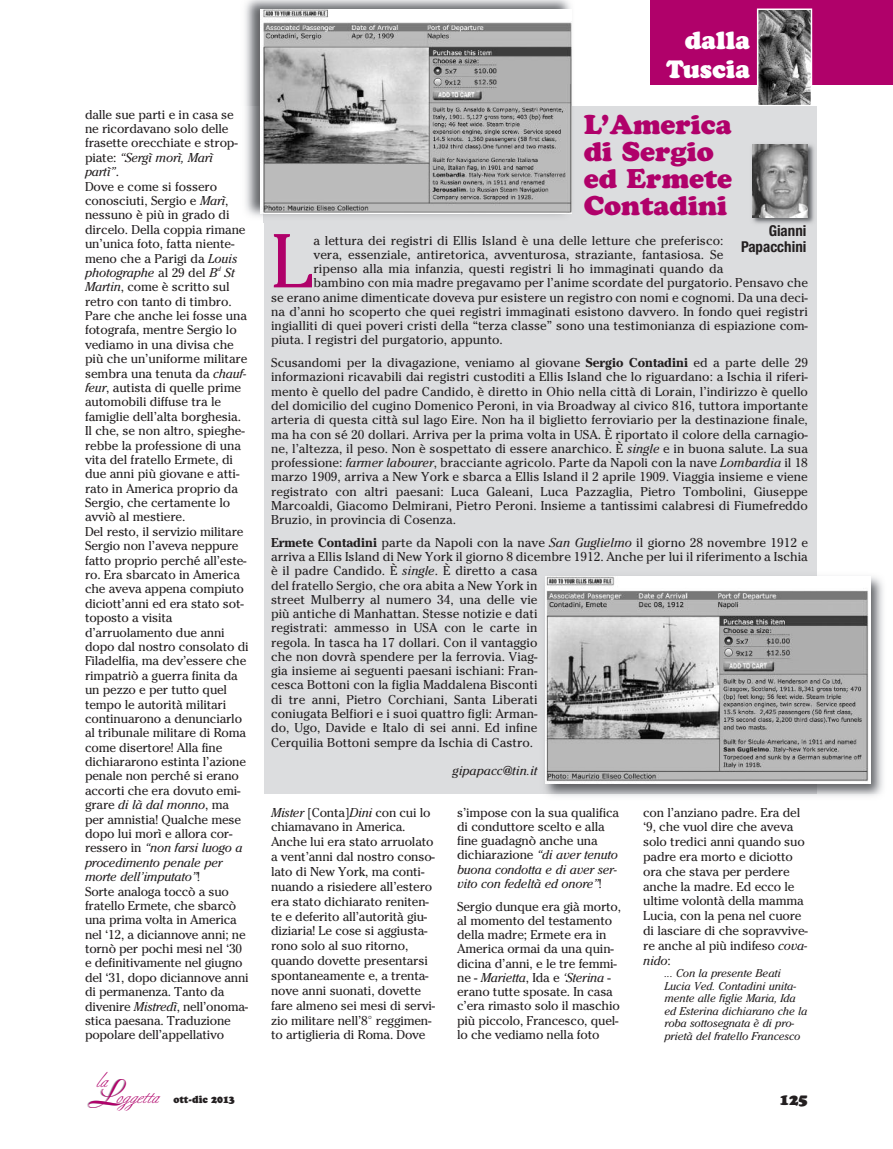
<style>
.page{position:relative;width:893px;height:1149px;background:#fff}
.page>*{position:absolute;margin:0;border:0;box-sizing:border-box;transform-origin:0 0}
.t1{font:75.75px "Cheltenham";color:#b0016a}
.t2{font:900 27px/27px "Cooper";color:#b0016a}
.t3{font:900 24px/28.8px "Cooper BT";color:#fff;text-align:right}
.t4{font:19.2px "Berthold Script";color:#b0016a}
.t5{font:700 condensed 15px/16.5px "Helvetica Neue";color:#231f20;text-align:right}
.t6{font:900 15px "Cooper BT";color:#231f20}
.t7{font:12.75px/14.4px "Cheltenham";letter-spacing:-.01em;color:#231f20}
.t8{font:italic 12.75px "Cheltenham";color:#231f20}
.t9{font:italic 11.25px/12.6px "Cheltenham";letter-spacing:-.01em;color:#231f20}
.t10{font:900 9.9px "Cooper BT";color:#231f20;scale:.95 1}
.t11{font:italic 6.3px "Cheltenham";color:#231f20}
.s1{font-style:italic}
.s2{font-family:"Boulevard";font-size:35.85px;color:#a8a9ad}
.s3{font-weight:700}
</style>
<div class="page">
<div style="left:651px;top:0;width:242px;height:85px;background:#b0016a"></div>
<img style="left:760px;top:12px;width:49px;height:91px">
<div style="left:757px;top:9px;width:55px;height:97px;border:2px solid #fff"></div>
<div style="left:264px;top:106px;width:552px;height:687px;background:#dcdddf"></div>
<img style="left:538px;top:570px;width:345px;height:226px">
<img style="left:545px;top:576px;width:325px;height:207px">
<img style="left:245px;top:0;width:326px;height:222px">
<img style="left:261px;top:10px;width:311px;height:204px">
<img style="left:752px;top:139px;width:65px;height:89px">
<img style="left:753px;top:145px;width:55px;height:72px">
<p class="t7" style="left:85px;top:107px;width:162px">dalle sue parti e in casa se ne ricordavano solo delle frasette orecchiate e strop&shy;piate: <span class="s1">“Sergì morì, Marì partì”</span>.<br>Dove e come si fossero conosciuti, Sergio e <span class="s1">Marì</span>, nessuno è più in grado di dircelo. Della coppia rimane un’unica foto, fatta niente&shy;meno che a Parigi da <span class="s1">Louis photographe</span> al 29 del <span class="s1">B</span></p>
<p class="t11" style="left:217px;top:265px;width:5px">d</p>
<p class="t7" style="left:85px;top:265px;width:165px;text-indent:140px"><span class="s1">St<br>Martin</span>, come è scritto sul retro con tanto di timbro.<br>Pare che anche lei fosse una fotografa, mentre Sergio lo vediamo in una divisa che più che un’uniforme militare sembra una tenuta da <span class="s1">chauf&shy;feur</span>, autista di quelle prime automobili diffuse tra le famiglie dell’alta borghesia.<br>Il che, se non altro, spieghe&shy;rebbe la professione di una vita del fratello Ermete, di due anni più giovane e atti&shy;rato in America proprio da<br>Sergio, che certamente lo avviò al mestiere.<br>Del resto, il servizio militare<br>Sergio non l’aveva neppure fatto proprio perché all’este&shy;ro. Era sbarcato in America che aveva appena compiuto diciott’anni ed era stato sot&shy;toposto a visita d’arruolamento due anni dopo dal nostro consolato di<br>Filadelfia, ma dev’essere che rimpatriò a guerra finita da un pezzo e per tutto quel tempo le autorità militari continuarono a denunciarlo al tribunale militare di Roma come disertore! Alla fine dichiararono estinta l’azione penale non perché si erano accorti che era dovuto emi&shy;grare <span class="s1">di là dal monno</span>, ma per amnistia! Qualche mese dopo lui morì e allora cor&shy;ressero in <span class="s1">“non farsi luogo a procedimento penale per morte dell’imputato”</span>!<br>Sorte analoga toccò a suo fratello Ermete, che sbarcò una prima volta in America nel ‘12, a diciannove anni; ne tornò per pochi mesi nel ‘30 e definitivamente nel giugno del ‘31, dopo diciannove anni di permanenza. Tanto da divenire <span class="s1">Mistredì</span>, nell’onoma&shy;stica paesana. Traduzione popolare dell’appellativo</p>
<h3 class="t4" style="left:96px;top:1071px;width:13px">la</h3>
<h3 class="t4" style="left:86px;top:1087px;width:73px"><span class="s2">L</span>oggetta</h3>
<p class="t10" style="left:173px;top:1095px;width:66px">ott-dic 2013</p>
<h3 class="t3" style="left:666px;top:29px;width:85px">dalla<br>Tuscia</h3>
<h2 class="t2" style="left:584px;top:111px;width:150px">L’America di Sergio ed Ermete<br>Contadini</h2>
<p class="t5" style="left:741px;top:223px;width:67px">Gianni<br>Papacchini</p>
<h1 class="t1" style="left:271px;top:214px;width:44px">L</h1>
<p class="t7" style="left:313px;top:233px;width:411px">a lettura dei registri di Ellis Island è una delle letture che preferisco:</p>
<p class="t7" style="left:313px;top:247px;width:411px">vera, essenziale, antiretorica, avventurosa, straziante, fantasiosa. Se</p>
<p class="t7" style="left:313px;top:261px;width:411px">ripenso alla mia infanzia, questi registri li ho immaginati quando da</p>
<p class="t7" style="left:313px;top:275px;width:496px">bambino con mia madre pregavamo per l’anime scordate del purgatorio. Pensavo che</p>
<p class="t7" style="left:271px;top:290px;width:538px">se erano anime dimenticate doveva pur esistere un registro con nomi e cognomi. Da una deci-</p>
<p class="t7" style="left:271px;top:304px;width:538px">na d’anni ho scoperto che quei registri immaginati esistono davvero. In fondo quei registri</p>
<p class="t7" style="left:271px;top:318px;width:538px">ingialliti di quei poveri cristi della “terza classe” sono una testimonianza di espiazione com-</p>
<p class="t7" style="left:271px;top:332px;width:233px">piuta. I registri del purgatorio, appunto.</p>
<p class="t7" style="left:271px;top:355px;width:538px;text-align:justify">Scusandomi per la divagazione, veniamo al giovane <span class="s3">Sergio Contadini</span> ed a parte delle 29 informazioni ricavabili dai registri custoditi a Ellis Island che lo riguardano: a Ischia il riferi&shy;mento è quello del padre Candido, è diretto in Ohio nella città di Lorain, l’indirizzo è quello del domicilio del cugino Domenico Peroni, in via Broadway al civico 816, tuttora importante arteria di questa città sul lago Eire. Non ha il biglietto ferroviario per la destinazione finale, ma ha con sé 20 dollari. Arriva per la prima volta in USA. È riportato il colore della carnagio&shy;ne, l’altezza, il peso. Non è sospettato di essere anarchico. È <span class="s1">single</span> e in buona salute. La sua professione: <span class="s1">farmer labourer</span>, bracciante agricolo. Parte da Napoli con la nave <span class="s1">Lombardia</span> il 18 marzo 1909, arriva a New York e sbarca a Ellis Island il 2 aprile 1909. Viaggia insieme e viene registrato con altri paesani: Luca Galeani, Luca Pazzaglia, Pietro Tombolini, Giuseppe Marcoaldi, Giacomo Delmirani, Pietro Peroni. Insieme a tantissimi calabresi di Fiumefreddo Bruzio, in provincia di Cosenza.</p>
<p class="t7" style="left:271px;top:535px;width:538px"><span class="s3">Ermete Contadini</span> parte da Napoli con la nave <span class="s1">San Guglielmo</span> il giorno 28 novembre 1912 e arriva a Ellis Island di New York il giorno 8 dicembre 1912. Anche per lui il riferimento a Ischia è il padre Candido. È <span class="s1">single</span>. È diretto a casa<br>del fratello Sergio, che ora abita a New York in<br>street Mulberry al numero 34, una delle vie<br>più antiche di Manhattan. Stesse notizie e dati<br>registrati: ammesso in USA con le carte in<br>regola. In tasca ha 17 dollari. Con il vantaggio<br>che non dovrà spendere per la ferrovia. Viag-<br>gia insieme ai seguenti paesani ischiani: Fran-<br>cesca Bottoni con la figlia Maddalena Bisconti<br>di tre anni, Pietro Corchiani, Santa Liberati<br>coniugata Belfiori e i suoi quattro figli: Arman-<br>do, Ugo, Davide e Italo di sei anni. Ed infine<br>Cerquilia Bottoni sempre da Ischia di Castro.</p>
<p class="t8" style="left:453px;top:762px;width:86px">gipapacc@tin.it</p>
<p class="t7" style="left:271px;top:804px;width:166px;line-height:14.9px"><span class="s1">Mister</span> [Conta]<span class="s1">Dini</span> con cui lo chiamavano in America.<br>Anche lui era stato arruolato a vent’anni dal nostro conso&shy;lato di New York, ma conti&shy;nuando a risiedere all’estero era stato dichiarato reniten&shy;te e deferito all’autorità giu&shy;diziaria! Le cose si aggiusta&shy;rono solo al suo ritorno, quando dovette presentarsi spontaneamente e, a trenta&shy;nove anni suonati, dovette fare almeno sei mesi di servi&shy;zio militare nell’8° reggimen&shy;to artiglieria di Roma. Dove</p>
<p class="t7" style="left:457px;top:804px;width:163px">s’impose con la sua qualifica di conduttore scelto e alla fine guadagnò anche una dichiarazione <span class="s1">“di aver tenuto buona condotta e di aver ser&shy;vito con fedeltà ed onore”</span>!</p>
<p class="t7" style="left:457px;top:898px;width:165px">Sergio dunque era già morto, al momento del testamento della madre; Ermete era in<br>America ormai da una quin&shy;dicina d’anni, e le tre femmi&shy;ne - <span class="s1">Marietta</span>, Ida e <span class="s1">‘Sterina</span> - erano tutte sposate. In casa c’era rimasto solo il maschio più piccolo, Francesco, quel&shy;lo che vediamo nella foto</p>
<p class="t7" style="left:643px;top:804px;width:166px;line-height:14.9px">con l’anziano padre. Era del ‘9, che vuol dire che aveva solo tredici anni quando suo padre era morto e diciotto ora che stava per perdere anche la madre. Ed ecco le ultime volontà della mamma<br>Lucia, con la pena nel cuore di lasciare di che sopravvive&shy;re anche al più indifeso <span class="s1">cova&shy;nido</span>:</p>
<p class="t9" style="left:664px;top:966px;width:145px">... Con la presente Beati<br>Lucia Ved. Contadini unita&shy;mente alle figlie Maria, Ida ed Esterina dichiarano che la roba sottosegnata è di pro&shy;prietà del fratello Francesco</p>
<p class="t6" style="left:780px;top:1093px;width:30px">125</p>
</div>
